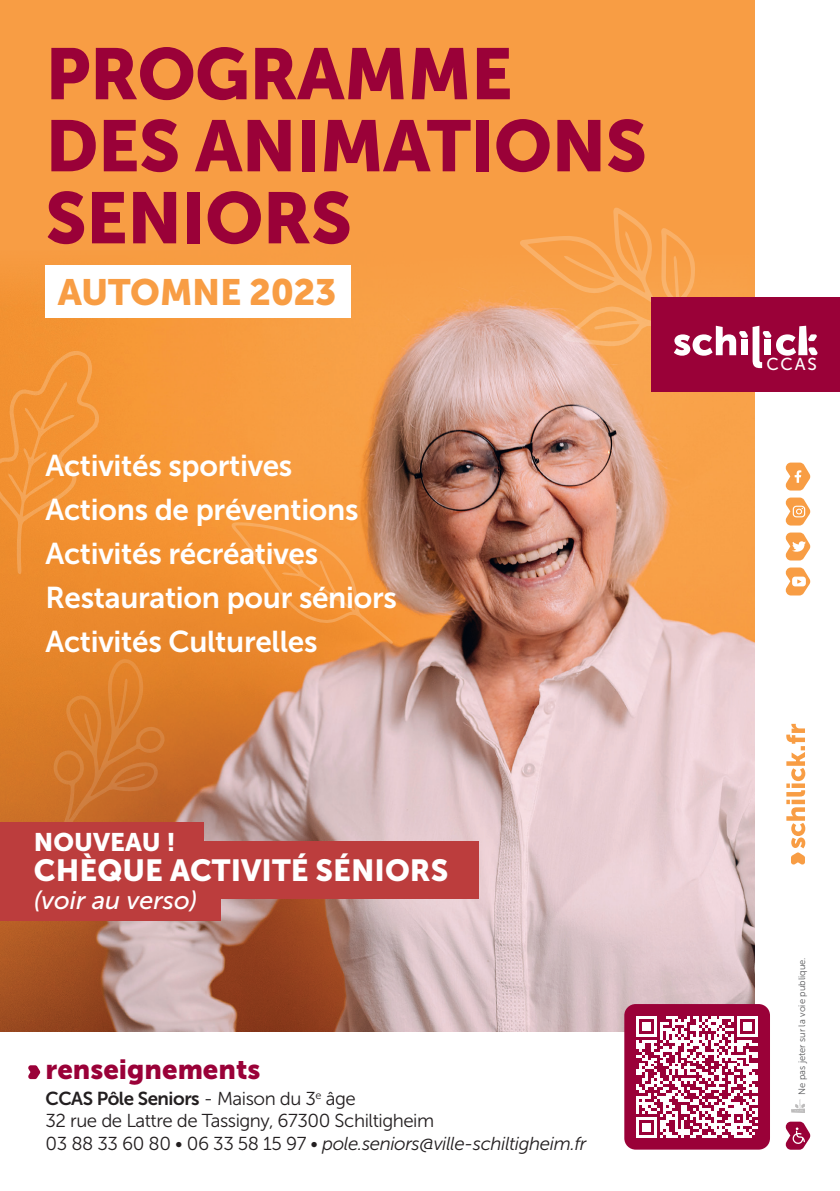
<style>
.page{position:relative;width:840px;height:1191px;background:#fff}
.page>*{position:absolute;margin:0;border:0;box-sizing:border-box;transform-origin:0 0}
.t1{font:71.8px/72px "Museo Sans 900";letter-spacing:-.01em;color:#9a0138}
.t2{font:36.4px "Museo Sans 900";letter-spacing:-.01em;color:#f89d44}
.t3{font:30.4px "Museo Sans 900";color:#fff}
.t4{font:30px/44px "Museo Sans 700";letter-spacing:-.01em;color:#fff}
.t5{font:27.6px "Museo Sans 900";color:#9a0138}
.t6{font:italic 25.2px "Museo Sans 500";color:#fff}
.t7{font:25.2px "Museo Sans 900";color:#fff}
.t8{font:18.6px/22.4px "Museo Sans 300";letter-spacing:-.025em;color:#231f20}
.t9{font:18.6px "Museo Sans 700";letter-spacing:-.025em;color:#231f20}
.t10{font:17.2px "Museo Sans 500";color:#fff}
.t11{font:9.4px "Museo Sans 300";color:#57585a}
.s1{font-family:"Museo Sans 300"}
.s2{font-style:italic}
</style>
<div class="page">
<div style="left:0;top:0;width:839px;height:1191px;background:#f89d44"></div>
<img style="left:0;top:265px;width:755px;height:766px">
<svg style="left:0;top:350px;width:101px;height:224px;background:#f29335"></svg>
<svg style="left:50px;top:656px;width:115px;height:166px;background:#d4782b"></svg>
<svg style="left:231px;top:522px;width:162px;height:122px"></svg>
<div style="left:45px;top:265px;width:305px;height:52px;background:#fff"></div>
<div style="left:0;top:1032px;width:839px;height:159px;background:#fff"></div>
<div style="left:755px;top:0;width:84px;height:1191px;background:#fff"></div>
<svg style="left:786px;top:724px;width:18px;height:141px"></svg>
<svg style="left:791px;top:1099px;width:13px;height:14px"></svg>
<svg style="left:785px;top:567px;width:24px;height:28px"></svg>
<svg style="left:785px;top:532px;width:24px;height:28px"></svg>
<svg style="left:785px;top:497px;width:24px;height:28px"></svg>
<svg style="left:785px;top:462px;width:24px;height:28px"></svg>
<div style="left:651px;top:298px;width:188px;height:94px;background:#9a0138"></div>
<svg style="left:519px;top:207px;width:298px;height:170px"></svg>
<svg style="left:28px;top:1065px;width:12px;height:14px"></svg>
<svg style="left:785px;top:1121px;width:24px;height:28px"></svg>
<div style="left:0;top:841px;width:478px;height:57px;background:#bc3d3d"></div>
<div style="left:0;top:822px;width:203px;height:48px;background:#bc3d3d"></div>
<div style="left:0;top:872px;width:220px;height:48px;background:#bc3d3d"></div>
<div style="left:624px;top:1004px;width:145px;height:145px;background:#9a0138;border-radius:11px"></div>
<svg style="left:636px;top:1016px;width:121px;height:121px"></svg>
<h1 class="t1" style="left:45px;top:38px;width:602px">PROGRAMME<br>DES ANIMATIONS<br>SENIORS</h1>
<p class="t2" style="left:58px;top:271px;width:280px">AUTOMNE 2023</p>
<p class="t4" style="left:45px;top:444px;width:353px">Activités sportives<br>Actions de préventions<br>Activités récréatives<br>Restauration pour séniors<br>Activités Culturelles</p>
<p class="t7" style="left:34px;top:827px;width:143px">NOUVEAU !</p>
<p class="t3" style="left:34px;top:853px;width:415px">CHÈQUE ACTIVITÉ SÉNIORS</p>
<p class="t6" style="left:34px;top:886px;width:166px">(voir au verso)</p>
<p class="t5" style="left:45px;top:1053px;width:216px">renseignements</p>
<p class="t9" style="left:45px;top:1088px;width:312px">CCAS Pôle Seniors <span class="s1">- Maison du 3</span><sup>e</sup> <span class="s1">âge</span></p>
<p class="t8" style="left:45px;top:1109px;width:542px">32 rue de Lattre de Tassigny, 67300 Schiltigheim<br>03 88 33 60 80 • 06 33 58 15 97 • <span class="s2">pole.seniors@ville-schiltigheim.fr</span></p>
<p class="t10" style="left:766px;top:354px;width:52px">CCAS</p>
<p class="t11" style="left:796px;top:1095px;width:139px;rotate:-90deg">Ne pas jeter sur la voie publique.</p>
</div>
